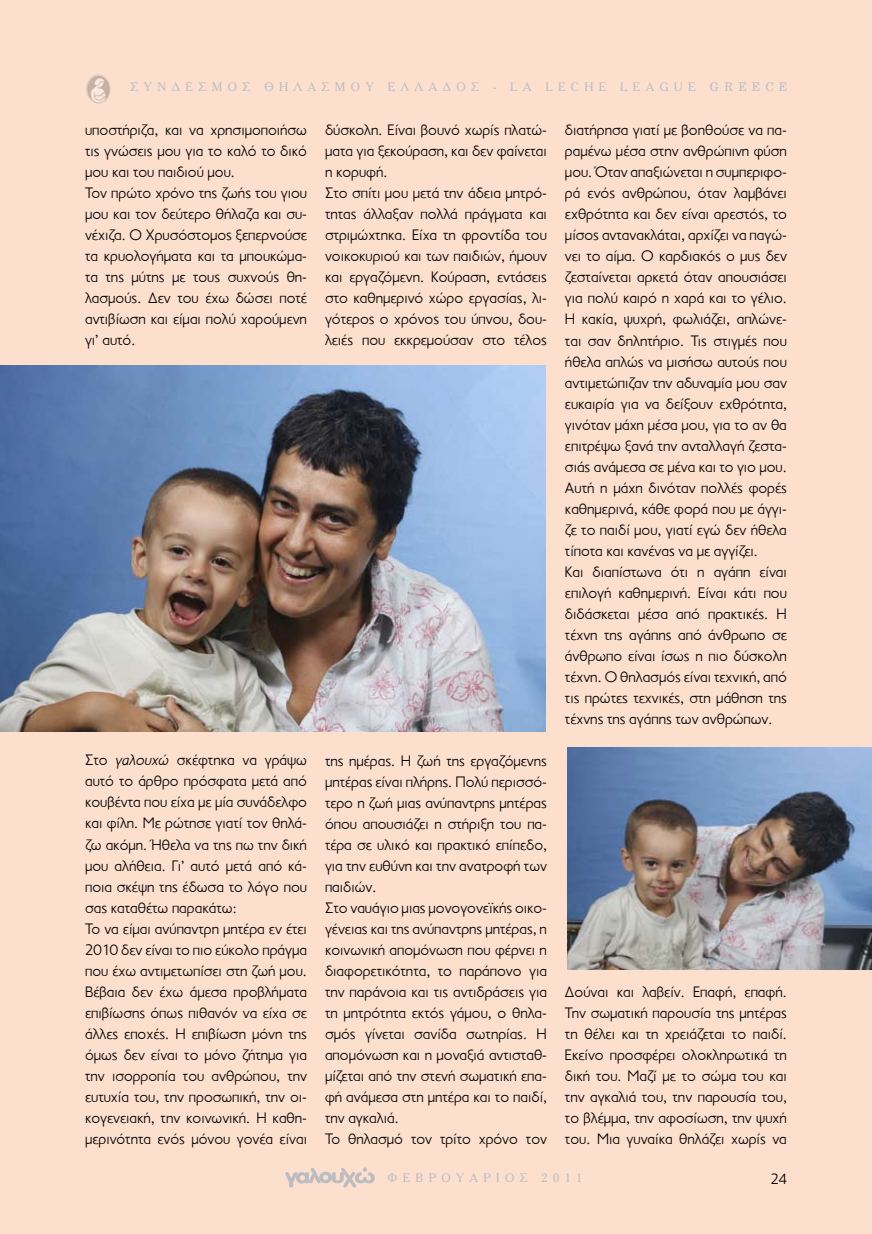
<style>
.page{position:relative;width:872px;height:1234px;background:#fff}
.page>*{position:absolute;margin:0;border:0;box-sizing:border-box;transform-origin:0 0}
.t1{font:300 15.3px/21px "PF Transport";color:#000}
.t2{font:300 15px "PF Transport";color:#000}
.t3{font:12px "PF Cheltenham";letter-spacing:.45em;color:#bcbdc0}
.s1{font-family:"PF Century"}
.s2{font-style:italic}
</style>
<div class="page">
<div style="left:0;top:0;width:872px;height:1233px;background:#fddfce"></div>
<img style="left:0;top:366px;width:546px;height:365px">
<img style="left:567px;top:747px;width:305px;height:221px">
<img style="left:86px;top:74px;width:25px;height:30px">
<svg style="left:285px;top:1167px;width:90px;height:20px"></svg>
<p class="t3" style="left:130px;top:80px;width:658px">ΣΥΝΔΕΣΜΟΣ ΘΗΛΑΣΜΟΥ ΕΛΛΑΔΟΣ - LA LECHE LEAGUE <span class="s1">GREECE</span></p>
<p class="t1" style="left:85px;top:119px;width:223px">υποστήριζα, και να χρησιμοποιήσω τις γνώσεις μου για το καλό το δικό μου και του παιδιού μου.<br>Τον πρώτο χρόνο της ζωής του γιου μου και τον δεύτερο θήλαζα και συ&shy;νέχιζα. Ο Χρυσόστομος ξεπερνούσε τα κρυολογήματα και τα μπουκώμα&shy;τα της μύτης με τους συχνούς θη&shy;λασμούς. Δεν του έχω δώσει ποτέ αντιβίωση και είμαι πολύ χαρούμενη γι’ αυτό.</p>
<p class="t1" style="left:85px;top:749px;width:223px">Στο <span class="s2">γαλουχώ</span> σκέφτηκα να γράψω αυτό το άρθρο πρόσφατα μετά από κουβέντα που είχα με μία συνάδελφο και φίλη. Με ρώτησε γιατί τον θηλά&shy;ζω ακόμη. Ήθελα να της πω την δική μου αλήθεια. Γι’ αυτό μετά από κά&shy;ποια σκέψη της έδωσα το λόγο που σας καταθέτω παρακάτω:<br>Το να είμαι ανύπαντρη μητέρα εν έτει<br>2010 δεν είναι το πιο εύκολο πράγμα που έχω αντιμετωπίσει στη ζωή μου.<br>Βέβαια δεν έχω άμεσα προβλήματα επιβίωσης όπως πιθανόν να είχα σε άλλες εποχές. Η επιβίωση μόνη της όμως δεν είναι το μόνο ζήτημα για την ισορροπία του ανθρώπου, την ευτυχία του, την προσωπική, την οι&shy;κογενειακή, την κοινωνική. Η καθη&shy;μερινότητα ενός μόνου γονέα είναι</p>
<p class="t1" style="left:325px;top:119px;width:223px">δύσκολη. Είναι βουνό χωρίς πλατώ&shy;ματα για ξεκούραση, και δεν φαίνεται η κορυφή.<br>Στο σπίτι μου μετά την άδεια μητρό&shy;τητας άλλαξαν πολλά πράγματα και στριμώχτηκα. Είχα τη φροντίδα του νοικοκυριού και των παιδιών, ήμουν και εργαζόμενη. Κούραση, εντάσεις στο καθημερινό χώρο εργασίας, λι&shy;γότερος ο χρόνος του ύπνου, δου&shy;λειές που εκκρεμούσαν στο τέλος</p>
<p class="t1" style="left:325px;top:749px;width:223px">της ημέρας. Η ζωή της εργαζόμενης μητέρας είναι πλήρης. Πολύ περισσό&shy;τερο η ζωή μιας ανύπαντρης μητέρας όπου απουσιάζει η στήριξη του πα&shy;τέρα σε υλικό και πρακτικό επίπεδο, για την ευθύνη και την ανατροφή των παιδιών.<br>Στο ναυάγιο μιας μονογονεϊκής οικο&shy;γένειας και της ανύπαντρης μητέρας, η κοινωνική απομόνωση που φέρνει η διαφορετικότητα, το παράπονο για την παράνοια και τις αντιδράσεις για τη μητρότητα εκτός γάμου, ο θηλα&shy;σμός γίνεται σανίδα σωτηρίας. Η απομόνωση και η μοναξιά αντισταθ&shy;μίζεται από την στενή σωματική επα&shy;φή ανάμεσα στη μητέρα και το παιδί, την αγκαλιά.<br>Το θηλασμό τον τρίτο χρόνο τον</p>
<p class="t1" style="left:565px;top:120px;width:223px">διατήρησα γιατί με βοηθούσε να πα&shy;ραμένω μέσα στην ανθρώπινη φύση μου. Όταν απαξιώνεται η συμπεριφο&shy;ρά ενός ανθρώπου, όταν λαμβάνει εχθρότητα και δεν είναι αρεστός, το μίσος αντανακλάται, αρχίζει να παγώ&shy;νει το αίμα. Ο καρδιακός ο μυς δεν ζεσταίνεται αρκετά όταν απουσιάσει για πολύ καιρό η χαρά και το γέλιο.<br>Η κακία, ψυχρή, φωλιάζει, απλώνε&shy;ται σαν δηλητήριο. Τις στιγμές που ήθελα απλώς να μισήσω αυτούς που αντιμετώπιζαν την αδυναμία μου σαν ευκαιρία για να δείξουν εχθρότητα, γινόταν μάχη μέσα μου, για το αν θα επιτρέψω ξανά την ανταλλαγή ζεστα&shy;σιάς ανάμεσα σε μένα και το γιο μου.<br>Αυτή η μάχη δινόταν πολλές φορές καθημερινά, κάθε φορά που με άγγι&shy;ζε το παιδί μου, γιατί εγώ δεν ήθελα τίποτα και κανένας να με αγγίζει.<br>Και διαπίστωνα ότι η αγάπη είναι επιλογή καθημερινή. Είναι κάτι που διδάσκεται μέσα από πρακτικές. Η τέχνη της αγάπης από άνθρωπο σε άνθρωπο είναι ίσως η πιο δύσκολη τέχνη. Ο θηλασμός είναι τεχνική, από τις πρώτες τεχνικές, στη μάθηση της τέχνης της αγάπης των ανθρώπων.</p>
<p class="t1" style="left:565px;top:981px;width:223px;text-align:justify">Δούναι και λαβείν. Επαφή, επαφή.<br>Την σωματική παρουσία της μητέρας τη θέλει και τη χρειάζεται το παιδί.<br>Εκείνο προσφέρει ολοκληρωτικά τη δική του. Μαζί με το σώμα του και την αγκαλιά του, την παρουσία του, το βλέμμα, την αφοσίωση, την ψυχή του. Μια γυναίκα θηλάζει χωρίς να</p>
<p class="t3" style="left:387px;top:1170px;width:196px">ΦΕΒΡΟΥΑΡΙΟΣ 2011</p>
<p class="t2" style="left:770px;top:1169px;width:18px">24</p>
</div>
